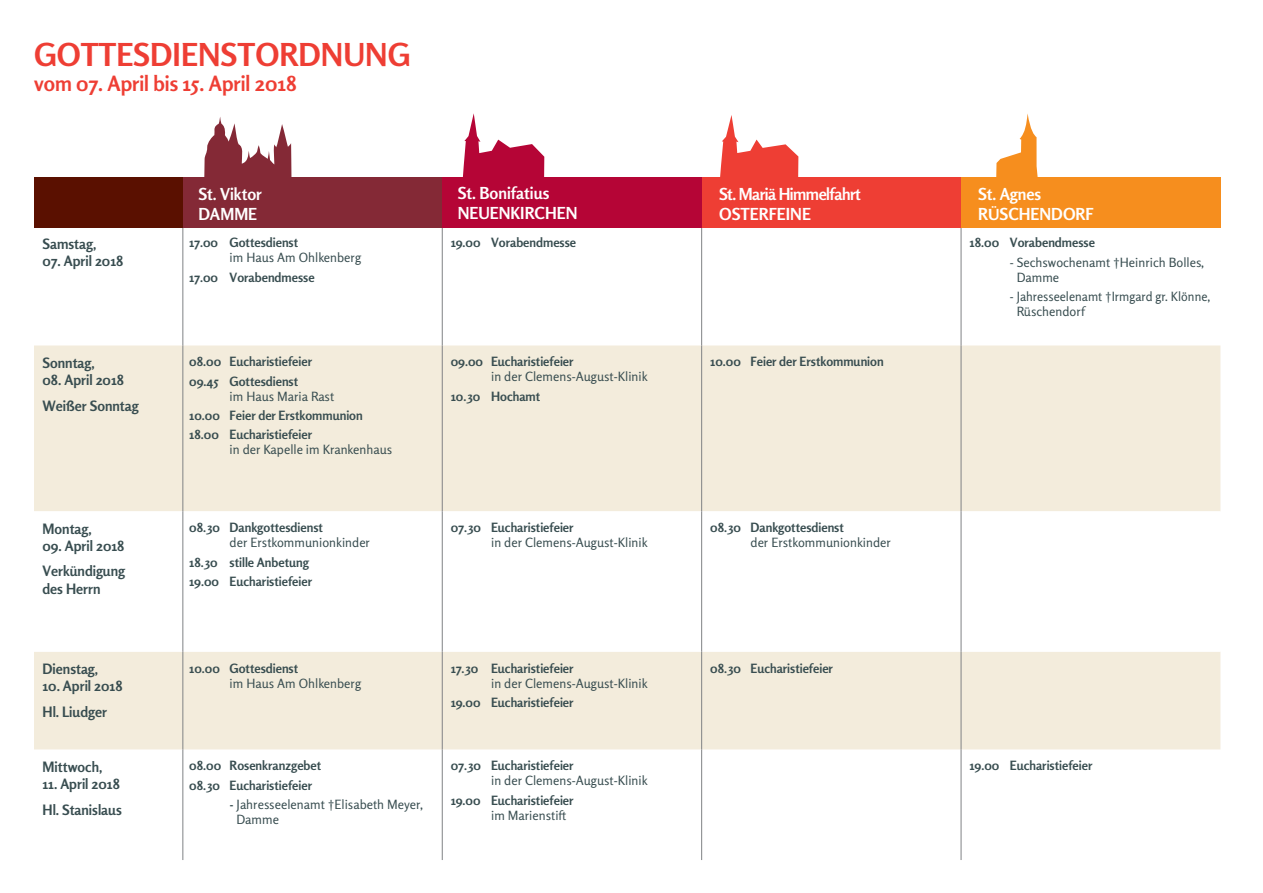
<style>
.page{position:relative;width:1263px;height:893px;background:#fff}
.page>*{position:absolute;margin:0;border:0;box-sizing:border-box;transform-origin:0 0}
.t1{font:700 31.5px "Rosario";color:#ee3e34}
.t2{font:700 21px "Rosario";color:#ee3e34}
.t3{font:700 16.5px/19.8px "Rosario";color:#fff}
.t4{font:700 16.5px/19.8px "Rosario";letter-spacing:-.03em;color:#fff}
.t5{font:700 14.25px/25.7px "Rosario";color:#384d50}
.t6{font:700 12.75px/19.2px "Rosario";color:#384d50}
.t7{font:12.75px/15px "Rosario";color:#384d50}
.s1{font-weight:700}
</style>
<div class="page">
<div style="left:34px;top:345px;width:1186px;height:404px;background:#f3ecdc"></div>
<svg style="left:34px;top:511px;width:1186px;height:141px"></svg>
<hr style="left:182px;top:226px;width:1px;height:119px;background:#808285">
<hr style="left:442px;top:226px;width:1px;height:119px;background:#808285">
<hr style="left:182px;top:345px;width:1px;height:166px;background:#808285">
<hr style="left:442px;top:345px;width:1px;height:166px;background:#808285">
<hr style="left:182px;top:511px;width:1px;height:141px;background:#808285">
<hr style="left:442px;top:511px;width:1px;height:141px;background:#808285">
<hr style="left:182px;top:652px;width:1px;height:97px;background:#808285">
<hr style="left:442px;top:652px;width:1px;height:97px;background:#808285">
<hr style="left:182px;top:749px;width:1px;height:111px;background:#808285">
<hr style="left:442px;top:749px;width:1px;height:111px;background:#808285">
<hr style="left:701px;top:226px;width:1px;height:119px;background:#808285">
<hr style="left:701px;top:345px;width:1px;height:166px;background:#808285">
<hr style="left:701px;top:511px;width:1px;height:141px;background:#808285">
<hr style="left:701px;top:652px;width:1px;height:97px;background:#808285">
<hr style="left:701px;top:749px;width:1px;height:111px;background:#808285">
<hr style="left:961px;top:226px;width:1px;height:119px;background:#808285">
<hr style="left:961px;top:345px;width:1px;height:166px;background:#808285">
<hr style="left:961px;top:511px;width:1px;height:141px;background:#808285">
<hr style="left:961px;top:652px;width:1px;height:97px;background:#808285">
<hr style="left:961px;top:749px;width:1px;height:111px;background:#808285">
<div style="left:701px;top:177px;width:262px;height:50px;background:#ee3e34"></div>
<div style="left:961px;top:177px;width:259px;height:50px;background:#f68e1e"></div>
<div style="left:182px;top:177px;width:261px;height:50px;background:#842936"></div>
<div style="left:442px;top:177px;width:260px;height:50px;background:#b50536"></div>
<div style="left:34px;top:177px;width:149px;height:50px;background:#5a1000"></div>
<svg style="left:720px;top:115px;width:78px;height:62px"></svg>
<svg style="left:204px;top:117px;width:88px;height:60px"></svg>
<svg style="left:462px;top:113px;width:82px;height:64px"></svg>
<svg style="left:996px;top:114px;width:42px;height:63px"></svg>
<h1 class="t1" style="left:34px;top:35px;width:378px">GOTTESDIENSTORDNUNG</h1>
<h2 class="t2" style="left:34px;top:71px;width:264px">vom 07. April bis 15. April 2018</h2>
<p class="t5" style="left:43px;top:231px;width:55px">Samstag,</p>
<p class="t5" style="left:43px;top:248px;width:82px">07. April 2018</p>
<p class="t5" style="left:43px;top:350px;width:54px">Sonntag,</p>
<p class="t5" style="left:43px;top:367px;width:98px">08. April 2018<br>Weißer Sonntag</p>
<p class="t5" style="left:43px;top:516px;width:51px">Montag,</p>
<p class="t5" style="left:43px;top:533px;width:84px">09. April 2018<br>Verkündigung</p>
<p class="t5" style="left:43px;top:575px;width:59px">des Herrn</p>
<p class="t5" style="left:43px;top:656px;width:57px">Dienstag,</p>
<p class="t5" style="left:43px;top:673px;width:82px">10. April 2018<br>Hl. Liudger</p>
<p class="t5" style="left:43px;top:754px;width:61px">Mittwoch,</p>
<p class="t5" style="left:43px;top:771px;width:81px">11. April 2018<br>Hl. Stanislaus</p>
<p class="t3" style="left:199px;top:184px;width:65px">St. Viktor<br>DAMME</p>
<p class="t3" style="left:458px;top:183px;width:121px">St. Bonifatius<br>NEUENKIRCHEN</p>
<p class="t4" style="left:719px;top:184px;width:143px">St. Mariä Himmelfahrt<br>OSTERFEINE</p>
<p class="t3" style="left:978px;top:184px;width:117px">St. Agnes<br>RÜSCHENDORF</p>
<p class="t6" style="left:189px;top:233px;width:110px">17.00 Gottesdienst</p>
<p class="t7" style="left:230px;top:250px;width:133px">im Haus Am Ohlkenberg</p>
<p class="t6" style="left:189px;top:267px;width:127px">17.00 Vorabendmesse</p>
<p class="t6" style="left:189px;top:352px;width:124px">08.00 Eucharistiefeier<br>09.45 Gottesdienst</p>
<p class="t7" style="left:230px;top:389px;width:106px">im Haus Maria Rast</p>
<p class="t6" style="left:189px;top:406px;width:175px">10.00 Feier der Erstkommunion<br>18.00 Eucharistiefeier</p>
<p class="t7" style="left:230px;top:442px;width:164px">in der Kapelle im Krankenhaus</p>
<p class="t6" style="left:189px;top:518px;width:135px">08.30 Dankgottesdienst</p>
<p class="t7" style="left:230px;top:535px;width:142px">der Erstkommunionkinder</p>
<p class="t6" style="left:189px;top:552px;width:124px">18.30 stille Anbetung<br>19.00 Eucharistiefeier</p>
<p class="t6" style="left:451px;top:233px;width:127px">19.00 Vorabendmesse</p>
<p class="t6" style="left:969px;top:233px;width:127px">18.00 Vorabendmesse</p>
<p class="t7" style="left:1017px;top:255px;width:189px;text-indent:-7px">- Sechswochenamt †Heinrich Bolles,<br>Damme</p>
<p class="t7" style="left:1017px;top:289px;width:195px;text-indent:-7px">- Jahresseelenamt †Irmgard gr. Klönne,<br>Rüschendorf</p>
<p class="t6" style="left:451px;top:352px;width:124px">09.00 Eucharistiefeier</p>
<p class="t7" style="left:491px;top:369px;width:158px">in der Clemens-August-Klinik</p>
<p class="t6" style="left:451px;top:386px;width:91px">10.30 Hochamt</p>
<p class="t6" style="left:451px;top:518px;width:124px">07.30 Eucharistiefeier</p>
<p class="t7" style="left:491px;top:535px;width:158px">in der Clemens-August-Klinik</p>
<p class="t6" style="left:710px;top:352px;width:175px">10.00 Feier der Erstkommunion</p>
<p class="t6" style="left:710px;top:518px;width:135px">08.30 Dankgottesdienst</p>
<p class="t7" style="left:750px;top:535px;width:142px">der Erstkommunionkinder</p>
<p class="t6" style="left:189px;top:658px;width:110px">10.00 Gottesdienst</p>
<p class="t7" style="left:230px;top:675px;width:133px">im Haus Am Ohlkenberg</p>
<p class="t6" style="left:189px;top:756px;width:133px">08.00 Rosenkranzgebet<br>08.30 Eucharistiefeier</p>
<p class="t7" style="left:237px;top:797px;width:188px;text-indent:-7px"><span class="s1">-</span> Jahresseelenamt †Elisabeth Meyer,<br>Damme</p>
<p class="t6" style="left:451px;top:658px;width:124px">17.30 Eucharistiefeier</p>
<p class="t7" style="left:491px;top:675px;width:158px">in der Clemens-August-Klinik</p>
<p class="t6" style="left:451px;top:693px;width:124px">19.00 Eucharistiefeier</p>
<p class="t6" style="left:451px;top:756px;width:124px">07.30 Eucharistiefeier</p>
<p class="t7" style="left:491px;top:773px;width:158px">in der Clemens-August-Klinik</p>
<p class="t6" style="left:451px;top:790px;width:124px">19.00 Eucharistiefeier</p>
<p class="t7" style="left:491px;top:808px;width:77px">im Marienstift</p>
<p class="t6" style="left:710px;top:658px;width:124px">08.30 Eucharistiefeier</p>
<p class="t6" style="left:969px;top:756px;width:124px">19.00 Eucharistiefeier</p>
</div>
